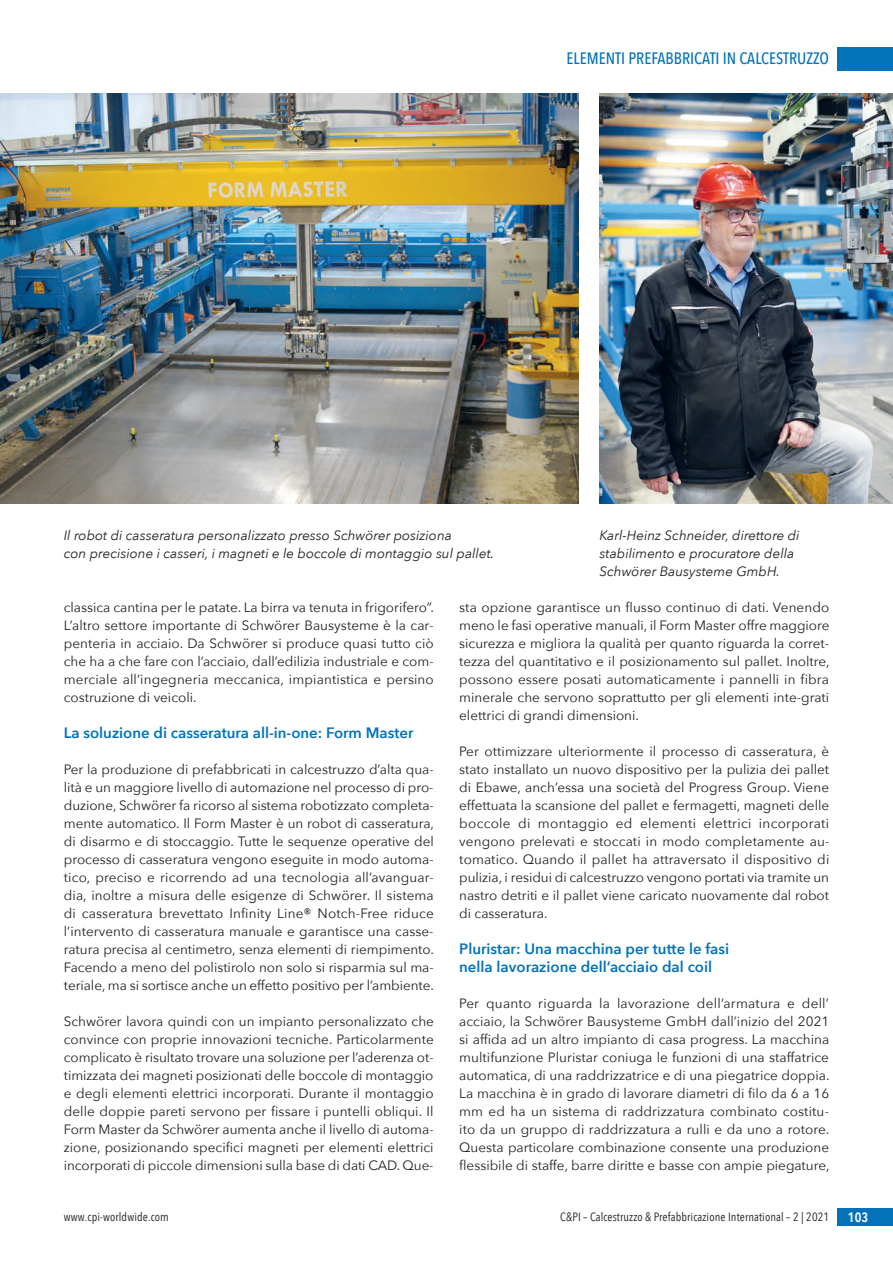
<style>
.page{position:relative;width:893px;height:1263px;background:#fff}
.page>*{position:absolute;margin:0;border:0;box-sizing:border-box;transform-origin:0 0}
.t1{font:500 16.5px "Avenir Next Condensed";color:#0372bb}
.t2{font:600 15px/18px "Avenir Next";color:#0372bb}
.t3{font:13.5px/18px "Avenir Next";color:#231f20;text-align:justify}
.t4{font:italic 13.5px/18px "Avenir Next";color:#231f20}
.t5{font:600 13.5px "Avenir Next Condensed";color:#fff}
.t6{font:12px "Avenir Next Condensed";letter-spacing:.01em;color:#231f20}
</style>
<div class="page">
<div style="left:838px;top:47px;width:55px;height:23px;background:#0372bb"></div>
<div style="left:838px;top:1208px;width:55px;height:18px;background:#0372bb"></div>
<img style="left:0;top:94px;width:578px;height:409px">
<img style="left:600px;top:94px;width:293px;height:409px">
<p class="t1" style="left:567px;top:49px;width:264px">ELEMENTI PREFABBRICATI IN CALCESTRUZZO</p>
<p class="t4" style="left:64px;top:526px;width:432px">Il robot di casseratura personalizzato presso Schwörer posiziona<br>con precisione i casseri, i magneti e le boccole di montaggio sul pallet.</p>
<p class="t4" style="left:600px;top:526px;width:202px">Karl-Heinz Schneider, direttore di stabilimento e procuratore della<br>Schwörer Bausysteme GmbH.</p>
<p class="t3" style="left:64px;top:598px;width:372px">classica cantina per le patate. La birra va tenuta in frigorifero”.<br>L’altro settore importante di Schwörer Bausysteme è la car&shy;penteria in acciaio. Da Schwörer si produce quasi tutto ciò che ha a che fare con l’acciaio, dall’edilizia industriale e com&shy;merciale all’ingegneria meccanica, impiantistica e persino costruzione di veicoli.</p>
<p class="t2" style="left:64px;top:723px;width:351px">La soluzione di casseratura all-in-one: Form Master</p>
<p class="t3" style="left:64px;top:760px;width:372px">Per la produzione di prefabbricati in calcestruzzo d’alta qua&shy;lità e un maggiore livello di automazione nel processo di pro&shy;duzione, Schwörer fa ricorso al sistema robotizzato completa&shy;mente automatico. Il Form Master è un robot di casseratura, di disarmo e di stoccaggio. Tutte le sequenze operative del processo di casseratura vengono eseguite in modo automa&shy;tico, preciso e ricorrendo ad una tecnologia all’avanguar&shy;dia, inoltre a misura delle esigenze di Schwörer. Il sistema di casseratura brevettato Infinity Line® Notch-Free riduce l’intervento di casseratura manuale e garantisce una casse&shy;ratura precisa al centimetro, senza elementi di riempimento.<br>Facendo a meno del polistirolo non solo si risparmia sul ma&shy;teriale, ma si sortisce anche un effetto positivo per l’ambiente.</p>
<p class="t3" style="left:64px;top:1012px;width:372px">Schwörer lavora quindi con un impianto personalizzato che convince con proprie innovazioni tecniche. Particolarmente complicato è risultato trovare una soluzione per l’aderenza ot&shy;timizzata dei magneti posizionati delle boccole di montaggio e degli elementi elettrici incorporati. Durante il montaggio delle doppie pareti servono per fissare i puntelli obliqui. Il Form Master da Schwörer aumenta anche il livello di automa&shy;zione, posizionando specifici magneti per elementi elettrici incorporati di piccole dimensioni sulla base di dati CAD. Que-</p>
<p class="t3" style="left:459px;top:598px;width:372px">sta opzione garantisce un flusso continuo di dati. Venendo meno le fasi operative manuali, il Form Master offre maggiore sicurezza e migliora la qualità per quanto riguarda la corret&shy;tezza del quantitativo e il posizionamento sul pallet. Inoltre, possono essere posati automaticamente i pannelli in fibra minerale che servono soprattutto per gli elementi inte-grati elettrici di grandi dimensioni.</p>
<p class="t3" style="left:459px;top:742px;width:372px">Per ottimizzare ulteriormente il processo di casseratura, è stato installato un nuovo dispositivo per la pulizia dei pallet di Ebawe, anch’essa una società del Progress Group. Viene effettuata la scansione del pallet e fermagetti, magneti delle boccole di montaggio ed elementi elettrici incorporati vengono prelevati e stoccati in modo completamente au&shy;tomatico. Quando il pallet ha attraversato il dispositivo di pulizia, i residui di calcestruzzo vengono portati via tramite un nastro detriti e il pallet viene caricato nuovamente dal robot di casseratura.</p>
<p class="t2" style="left:459px;top:939px;width:271px">Pluristar: Una macchina per tutte le fasi nella lavorazione dell’acciaio dal coil</p>
<p class="t3" style="left:459px;top:994px;width:372px">Per quanto riguarda la lavorazione dell’armatura e dell’ acciaio, la Schwörer Bausysteme GmbH dall’inizio del 2021 si affida ad un altro impianto di casa progress. La macchina multifunzione Pluristar coniuga le funzioni di una staffatrice automatica, di una raddrizzatrice e di una piegatrice doppia.<br>La macchina è in grado di lavorare diametri di filo da 6 a 16 mm ed ha un sistema di raddrizzatura combinato costitu&shy;ito da un gruppo di raddrizzatura a rulli e da uno a rotore.<br>Questa particolare combinazione consente una produzione flessibile di staffe, barre diritte e basse con ampie piegature,</p>
<p class="t6" style="left:64px;top:1207px;width:107px">www.cpi-worldwide.com</p>
<p class="t6" style="left:560px;top:1207px;width:271px">C&amp;PI – Calcestruzzo &amp; Prefabbricazione International – 2 | 2021</p>
<p class="t5" style="left:848px;top:1206px;width:22px">103</p>
</div>
